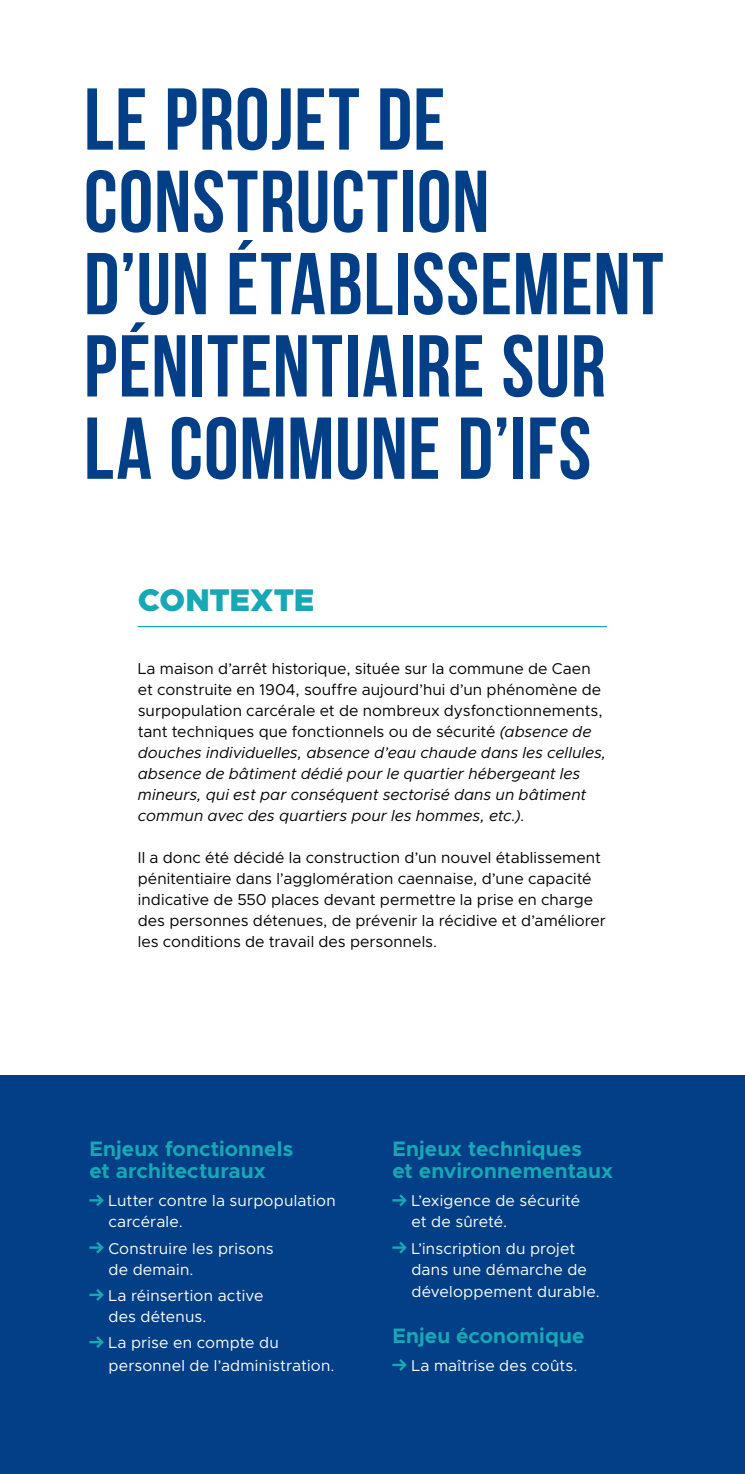
<style>
.page{position:relative;width:745px;height:1474px;background:#fff}
.page>*{position:absolute;margin:0;border:0;box-sizing:border-box;transform-origin:0 0}
.t1{font:700 87.5px/82.2px "Bebas Neue";letter-spacing:.01em;color:#023f86}
.t2{font:900 31.5px "Metropolis";letter-spacing:-.01em;color:#18a7b5}
.t3{font:700 21px/22.8px "Metropolis";letter-spacing:.005em;color:#18a7b5}
.t4{font:italic 15.75px/21px "Metropolis";color:#000}
.t5{font:15.75px/21px "Metropolis";letter-spacing:.015em;color:#fff}
.t6{font:15.75px/21px "Metropolis";letter-spacing:.005em;color:#000}
.s1{font-style:normal}
</style>
<div class="page">
<div style="left:0;top:1075px;width:744px;height:398px;background:#023f86"></div>
<hr style="left:138px;top:626px;width:468px;height:1px;background:#18a7b5">
<svg style="left:89px;top:1194px;width:15px;height:12px"></svg>
<svg style="left:89px;top:1242px;width:15px;height:12px"></svg>
<svg style="left:89px;top:1289px;width:15px;height:12px"></svg>
<svg style="left:89px;top:1336px;width:15px;height:12px"></svg>
<svg style="left:392px;top:1194px;width:15px;height:12px"></svg>
<svg style="left:392px;top:1242px;width:15px;height:12px"></svg>
<svg style="left:392px;top:1359px;width:15px;height:12px"></svg>
<h1 class="t1" style="left:84px;top:77px;width:580px">LE PROJET DE<br>CONSTRUCTION<br>D’UN ÉTABLISSEMENT<br>PÉNITENTIAIRE SUR<br>LA COMMUNE D’IFS</h1>
<h2 class="t2" style="left:138px;top:580px;width:178px">CONTEXTE</h2>
<p class="t4" style="left:138px;top:658px;width:469px"><span class="s1">La maison d’arrêt historique, située sur la commune de Caen et construite en 1904, souffre aujourd’hui d’un phénomène de surpopulation carcérale et de nombreux dysfonctionnements, tant techniques que fonctionnels ou de sécurité</span> (absence de douches individuelles, absence d’eau chaude dans les cellules, absence de bâtiment dédié pour le quartier hébergeant les mineurs, qui est par conséquent sectorisé dans un bâtiment commun avec des quartiers pour les hommes, etc.)<span class="s1">.</span></p>
<p class="t6" style="left:138px;top:847px;width:469px">Il a donc été décidé la construction d’un nouvel établissement pénitentiaire dans l’agglomération caennaise, d’une capacité indicative de 550 places devant permettre la prise en charge des personnes détenues, de prévenir la récidive et d’améliorer les conditions de travail des personnels.</p>
<h3 class="t3" style="left:89px;top:1136px;width:205px">Enjeux fonctionnels et architecturaux</h3>
<p class="t5" style="left:108px;top:1190px;width:229px">Lutter contre la surpopulation carcérale.</p>
<p class="t5" style="left:108px;top:1237px;width:166px">Construire les prisons de demain.</p>
<p class="t5" style="left:108px;top:1284px;width:156px">La réinsertion active des détenus.</p>
<p class="t5" style="left:108px;top:1331px;width:227px;line-height:22.8px">La prise en compte du personnel de l’administration.</p>
<h3 class="t3" style="left:392px;top:1136px;width:222px">Enjeux techniques<br>et environnementaux</h3>
<p class="t5" style="left:411px;top:1190px;width:170px">L’exigence de sécurité et de sûreté.</p>
<p class="t5" style="left:411px;top:1237px;width:177px">L’inscription du projet dans une démarche de</p>
<p class="t5" style="left:411px;top:1281px;width:190px">développement durable.</p>
<h3 class="t3" style="left:392px;top:1324px;width:193px">Enjeu économique</h3>
<p class="t5" style="left:411px;top:1354px;width:168px">La maîtrise des coûts.</p>
</div>
